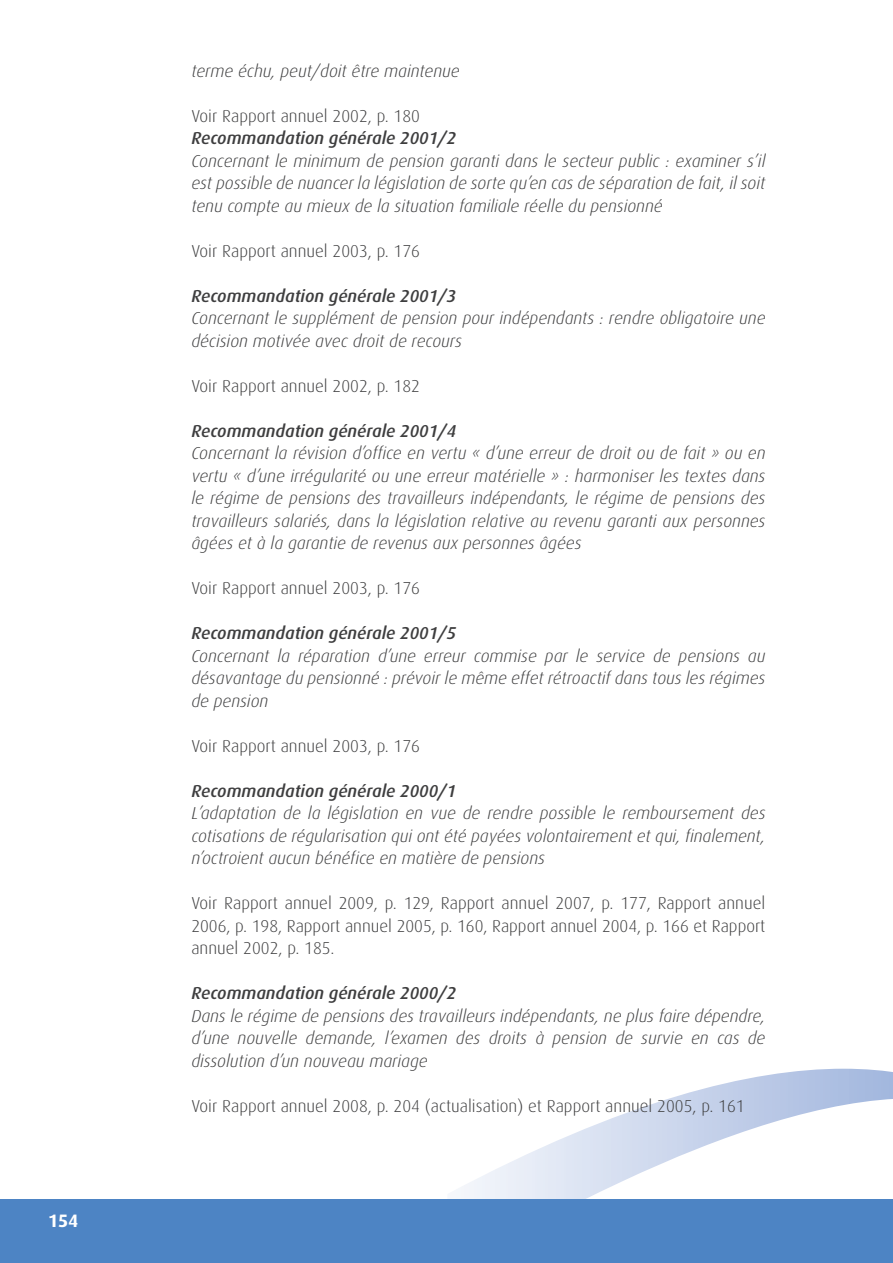
<style>
.page{position:relative;width:893px;height:1263px;background:#fff}
.page>*{position:absolute;margin:0;border:0;box-sizing:border-box;transform-origin:0 0}
.t1{font:700 18px "Dax";color:#fff}
.Titre_2{font:italic 300 17.25px/22.5px "Dax";color:#3e3e3f;text-align:justify}
.t2{font:300 17.25px/22.5px "Dax";color:#3e3e3f;text-align:justify}
.En-tête{font:italic 300 17.25px/22.5px "Dax";color:#3e3e3f;text-align:justify}
.Corps_de_texte{font:italic 300 17.25px/22.5px "Dax";color:#3e3e3f;text-align:justify}
.Titre_2-2{font:italic 500 17.25px "Dax";color:#3e3e3f}
.En-tête-2{font:italic 500 17.25px "Dax";color:#3e3e3f}
.Corps_de_texte-2{font:italic 500 17.25px "Dax";color:#3e3e3f}
</style>
<div class="page">
<svg style="left:456px;top:1069px;width:437px;height:130px"></svg>
<div style="left:0;top:1199px;width:893px;height:64px;background:#4d84c4"></div>
<p class="t1" style="left:48px;top:1210px;width:32px">154</p>
<p class="Titre_2" style="left:191px;top:59px;width:270px">terme échu, peut/doit être maintenue</p>
<p class="t2" style="left:191px;top:104px;width:230px">Voir Rapport annuel 2002, p. 180</p>
<p class="Titre_2-2" style="left:191px;top:128px;width:266px">Recommandation générale 2001/2</p>
<p class="Titre_2" style="left:191px;top:149px;width:576px">Concernant le minimum de pension garanti dans le secteur public : examiner s’il est possible de nuancer la législation de sorte qu’en cas de séparation de fait, il soit tenu compte au mieux de la situation familiale réelle du pensionné</p>
<p class="t2" style="left:191px;top:239px;width:230px">Voir Rapport annuel 2003, p. 176</p>
<p class="Titre_2-2" style="left:191px;top:286px;width:266px">Recommandation générale 2001/3</p>
<p class="Titre_2" style="left:191px;top:307px;width:576px">Concernant le supplément de pension pour indépendants : rendre obligatoire une décision motivée avec droit de recours</p>
<p class="t2" style="left:191px;top:374px;width:230px">Voir Rapport annuel 2002, p. 182</p>
<p class="Titre_2-2" style="left:191px;top:421px;width:266px">Recommandation générale 2001/4</p>
<p class="Titre_2" style="left:191px;top:442px;width:576px">Concernant la révision d’office en vertu « d’une erreur de droit ou de fait » ou en vertu « d’une irrégularité ou une erreur matérielle » : harmoniser les textes dans le régime de pensions des travailleurs indépendants, le régime de pensions des travailleurs salariés, dans la législation relative au revenu garanti aux personnes âgées et à la garantie de revenus aux personnes âgées</p>
<p class="t2" style="left:191px;top:577px;width:230px">Voir Rapport annuel 2003, p. 176</p>
<p class="Titre_2-2" style="left:191px;top:623px;width:266px">Recommandation générale 2001/5</p>
<p class="Titre_2" style="left:191px;top:644px;width:576px">Concernant la réparation d’une erreur commise par le service de pensions au désavantage du pensionné : prévoir le même effet rétroactif dans tous les régimes de pension</p>
<p class="t2" style="left:191px;top:734px;width:230px">Voir Rapport annuel 2003, p. 176</p>
<p class="En-tête-2" style="left:191px;top:781px;width:266px">Recommandation générale 2000/1</p>
<p class="En-tête" style="left:191px;top:802px;width:576px">L’adaptation de la législation en vue de rendre possible le remboursement des cotisations de régularisation qui ont été payées volontairement et qui, finalement, n’octroient aucun bénéfice en matière de pensions</p>
<p class="t2" style="left:191px;top:892px;width:576px">Voir Rapport annuel 2009, p. 129, Rapport annuel 2007, p. 177, Rapport annuel 2006, p. 198, Rapport annuel 2005, p. 160, Rapport annuel 2004, p. 166 et Rapport annuel 2002, p. 185.</p>
<p class="Corps_de_texte-2" style="left:191px;top:983px;width:266px">Recommandation générale 2000/2</p>
<p class="Corps_de_texte" style="left:191px;top:1004px;width:576px">Dans le régime de pensions des travailleurs indépendants, ne plus faire dépendre, d’une nouvelle demande, l’examen des droits à pension de survie en cas de dissolution d’un nouveau mariage</p>
<p class="t2" style="left:191px;top:1094px;width:555px">Voir Rapport annuel 2008, p. 204 (actualisation) et Rapport annuel 2005, p. 161</p>
</div>
